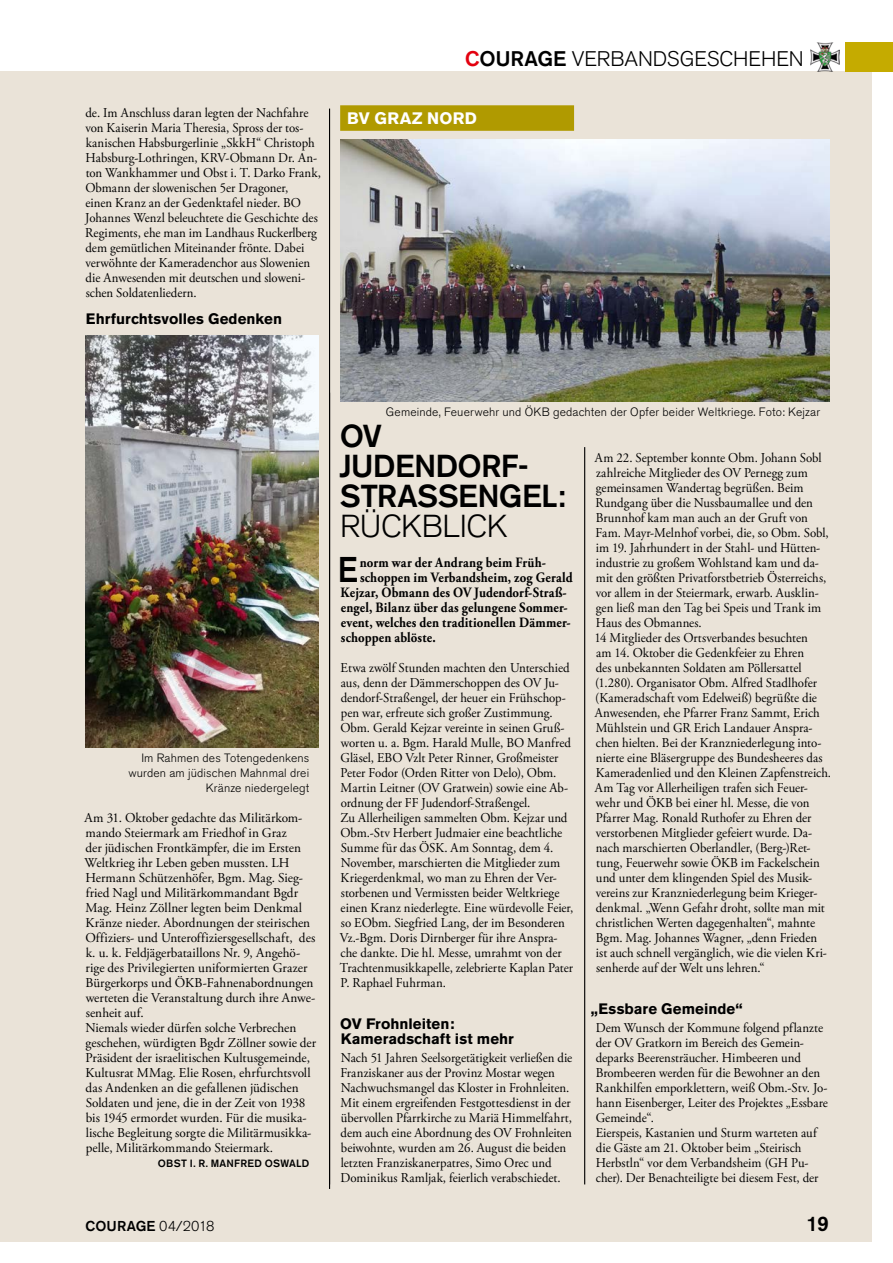
<style>
.page{position:relative;width:893px;height:1263px;background:#fff}
.page>*{position:absolute;margin:0;border:0;box-sizing:border-box;transform-origin:0 0}
.t1{font:500 35.55px "Akzidenz Grotesk BE";color:#000;scale:.9 1}
.t2{font:500 31.5px/30px "Akzidenz Grotesk BE";letter-spacing:-.02em;color:#000}
.t3{font:300 31.5px "Akzidenz Grotesk BE";letter-spacing:-.015em;color:#000}
.t4{font:300 21px "Akzidenz Grotesk BE";letter-spacing:-.005em;color:#000}
.t5{font:500 21px "Akzidenz Grotesk BE";color:#000}
.t6{font:700 16.5px "Akzidenz Grotesk BE";letter-spacing:.025em;color:#fff}
.t7{font:700 15px/15px "Akzidenz Grotesk BE";letter-spacing:.005em;color:#000}
.t8{font:700 14.25px "Adobe Garamond Pro";letter-spacing:.01em;color:#000;scale:.9 1}
.t9{font:500 14.25px "Akzidenz Grotesk BE";letter-spacing:.01em;color:#000}
.t10{font:13.5px/15px "Adobe Garamond Pro";color:#000;scale:.95 1}
.t11{font:13.5px/15px "Adobe Garamond Pro";color:#000}
.t12{font:300 12px/15px "Akzidenz Grotesk BE";letter-spacing:.015em;color:#000;text-align:right}
.t13{font:500 10.5px "Akzidenz Grotesk BE";letter-spacing:.025em;color:#000}
.s1{font-weight:500;color:#e3000f}
.s2{font-weight:500}
.s3{font-weight:300}
</style>
<div class="page">
<div style="left:0;top:72px;width:872px;height:1170px;background:#eae3d8"></div>
<hr style="left:329px;top:109px;width:1px;height:1075px;background:#000">
<hr style="left:584px;top:447px;width:1px;height:737px;background:#000">
<hr style="left:329px;top:393px;width:1px;height:796px;background:#000">
<img style="left:85px;top:336px;width:234px;height:411px">
<div style="left:340px;top:105px;width:234px;height:26px;background:#b09a00"></div>
<img style="left:340px;top:139px;width:489px;height:263px">
<div style="left:845px;top:43px;width:48px;height:29px;background:#c5ab00"></div>
<img style="left:810px;top:43px;width:29px;height:29px">
<p class="t10" style="left:85px;top:106px;width:250px">de. Im Anschluss daran legten der Nachfahre von Kaiserin Maria Theresia, Spross der tos&shy;kanischen Habsburgerlinie „SkkH“ Christoph Habsburg-Lothringen, KRV-Obmann Dr. An&shy;ton Wankhammer und Obst i. T. Darko Frank, Obmann der slowenischen 5er Dragoner,<br>einen Kranz an der Gedenktafel nieder. BO Johannes Wenzl beleuchtete die Geschichte des Regiments, ehe man im Landhaus Ruckerlberg dem gemütlichen Miteinander frönte. Dabei verwöhnte der Kameradenchor aus Slowenien die Anwesenden mit deutschen und sloweni&shy;schen Soldatenliedern.</p>
<p class="t7" style="left:86px;top:311px;width:198px">Ehrfurchtsvolles Gedenken</p>
<h3 class="t4" style="left:465px;top:47px;width:340px"><span class="s1">C</span><span class="s2">OURAGE</span> VERBANDSGESCHEHEN</h3>
<p class="t6" style="left:347px;top:109px;width:131px">BV GRAZ NORD</p>
<p class="t12" style="left:128px;top:751px;width:182px">Im Rahmen des Totengedenkens wurden am jüdischen Mahnmal drei<br>Kränze niedergelegt</p>
<p class="t11" style="left:85px;top:811px;width:233px">Am 31. Oktober gedachte das Militärkom&shy;mando Steiermark am Friedhof in Graz<br>der jüdischen Frontkämpfer, die im Ersten Weltkrieg ihr Leben geben mussten. LH Hermann Schützenhöfer, Bgm. Mag. Sieg&shy;fried Nagl und Militärkommandant Bgdr Mag. Heinz Zöllner legten beim Denkmal Kränze nieder. Abordnungen der steirischen Offiziers- und Unteroffiziersgesellschaft, des k. u. k. Feldjägerbataillons Nr. 9, Angehö&shy;rige des Privilegierten uniformierten Grazer Bürgerkorps und ÖKB-Fahnenabordnungen werteten die Veranstaltung durch ihre Anwe&shy;senheit auf.<br>Niemals wieder dürfen solche Verbrechen geschehen, würdigten Bgdr Zöllner sowie der Präsident der israelitischen Kultusgemeinde, Kultusrat MMag. Elie Rosen, ehrfurchtsvoll das Andenken an die gefallenen jüdischen Soldaten und jene, die in der Zeit von 1938 bis 1945 ermordet wurden. Für die musika&shy;lische Begleitung sorgte die Militärmusikka&shy;pelle, Militärkommando Steiermark.</p>
<p class="t13" style="left:158px;top:1157px;width:153px">OBST I. R. MANFRED OSWALD</p>
<p class="t12" style="left:386px;top:405px;width:436px">Gemeinde, Feuerwehr und ÖKB gedachten der Opfer beider Weltkriege. Foto: Kejzar</p>
<h2 class="t2" style="left:339px;top:421px;width:228px">OV<br>JUDENDORF-<br>STRASSENGEL:</h2>
<h2 class="t3" style="left:340px;top:508px;width:169px">RÜCKBLICK</h2>
<h1 class="t1" style="left:338px;top:548px;width:24px">E</h1>
<p class="t8" style="left:360px;top:554px;width:208px">norm war der Andrang beim Früh-</p>
<p class="t8" style="left:360px;top:569px;width:238px">schoppen im Verbandsheim, zog Gerald</p>
<p class="t8" style="left:341px;top:584px;width:252px">Kejzar, Obmann des OV Judendorf-Straß-</p>
<p class="t8" style="left:341px;top:599px;width:253px">engel, Bilanz über das gelungene Sommer-</p>
<p class="t8" style="left:341px;top:614px;width:257px">event, welches den traditionellen Dämmer-</p>
<p class="t8" style="left:341px;top:629px;width:107px">schoppen ablöste.</p>
<p class="t10" style="left:340px;top:661px;width:248px">Etwa zwölf Stunden machten den Unterschied aus, denn der Dämmerschoppen des OV Ju&shy;dendorf-Straßengel, der heuer ein Frühschop&shy;pen war, erfreute sich großer Zustimmung.<br>Obm. Gerald Kejzar vereinte in seinen Gruß&shy;worten u. a. Bgm. Harald Mulle, BO Manfred Gläsel, EBO Vzlt Peter Rinner, Großmeister Peter Fodor (Orden Ritter von Delo), Obm.<br>Martin Leitner (OV Gratwein) sowie eine Ab&shy;ordnung der FF Judendorf-Straßengel.<br>Zu Allerheiligen sammelten Obm. Kejzar und Obm.-Stv Herbert Judmaier eine beachtliche Summe für das ÖSK. Am Sonntag, dem 4.<br>November, marschierten die Mitglieder zum Kriegerdenkmal, wo man zu Ehren der Ver&shy;storbenen und Vermissten beider Weltkriege einen Kranz niederlegte. Eine würdevolle Feier, so EObm. Siegfried Lang, der im Besonderen Vz.-Bgm. Doris Dirnberger für ihre Anspra&shy;che dankte. Die hl. Messe, umrahmt von der Trachtenmusikkapelle, zelebrierte Kaplan Pater P. Raphael Fuhrman.</p>
<p class="t7" style="left:340px;top:1016px;width:175px">OV Frohnleiten:<br>Kameradschaft ist mehr</p>
<p class="t11" style="left:340px;top:1051px;width:233px">Nach 51 Jahren Seelsorgetätigkeit verließen die Franziskaner aus der Provinz Mostar wegen Nachwuchsmangel das Kloster in Frohnleiten.<br>Mit einem ergreifenden Festgottesdienst in der übervollen Pfarrkirche zu Mariä Himmelfahrt, dem auch eine Abordnung des OV Frohnleiten beiwohnte, wurden am 26. August die beiden letzten Franziskanerpatres, Simo Orec und Dominikus Ramljak, feierlich verabschiedet.</p>
<p class="t10" style="left:595px;top:451px;width:251px">Am 22. September konnte Obm. Johann Sobl zahlreiche Mitglieder des OV Pernegg zum gemeinsamen Wandertag begrüßen. Beim Rundgang über die Nussbaumallee und den Brunnhof kam man auch an der Gruft von Fam. Mayr-Melnhof vorbei, die, so Obm. Sobl, im 19. Jahrhundert in der Stahl- und Hütten&shy;industrie zu großem Wohlstand kam und da&shy;mit den größten Privatforstbetrieb Österreichs, vor allem in der Steiermark, erwarb. Ausklin&shy;gen ließ man den Tag bei Speis und Trank im Haus des Obmannes.<br>14 Mitglieder des Ortsverbandes besuchten<br>am 14. Oktober die Gedenkfeier zu Ehren<br>des unbekannten Soldaten am Pöllersattel (1.280). Organisator Obm. Alfred Stadlhofer (Kameradschaft vom Edelweiß) begrüßte die Anwesenden, ehe Pfarrer Franz Sammt, Erich Mühlstein und GR Erich Landauer Anspra&shy;chen hielten. Bei der Kranzniederlegung into&shy;nierte eine Bläsergruppe des Bundesheeres das Kameradenlied und den Kleinen Zapfenstreich.<br>Am Tag vor Allerheiligen trafen sich Feuer&shy;wehr und ÖKB bei einer hl. Messe, die von Pfarrer Mag. Ronald Ruthofer zu Ehren der verstorbenen Mitglieder gefeiert wurde. Da&shy;nach marschierten Oberlandler, (Berg-)Ret&shy;tung, Feuerwehr sowie ÖKB im Fackelschein und unter dem klingenden Spiel des Musik&shy;vereins zur Kranzniederlegung beim Krieger&shy;denkmal. „Wenn Gefahr droht, sollte man mit christlichen Werten dagegenhalten“, mahnte Bgm. Mag. Johannes Wagner, „denn Frieden<br>ist auch schnell vergänglich, wie die vielen Kri&shy;senherde auf der Welt uns lehren.“</p>
<p class="t7" style="left:591px;top:1001px;width:153px">„Essbare Gemeinde“</p>
<p class="t10" style="left:596px;top:1021px;width:246px">Dem Wunsch der Kommune folgend pflanzte der OV Gratkorn im Bereich des Gemein&shy;deparks Beerensträucher. Himbeeren und Brombeeren werden für die Bewohner an den Rankhilfen emporklettern, weiß Obm.-Stv. Jo&shy;hann Eisenberger, Leiter des Projektes „Essbare Gemeinde“.<br>Eierspeis, Kastanien und Sturm warteten auf die Gäste am 21. Oktober beim „Steirisch Herbstln“ vor dem Verbandsheim (GH Pu&shy;cher). Der Benachteiligte bei diesem Fest, der</p>
<p class="t9" style="left:85px;top:1217px;width:130px">COURAGE <span class="s3">04/2018</span></p>
<h3 class="t5" style="left:807px;top:1211px;width:24px">19</h3>
</div>
